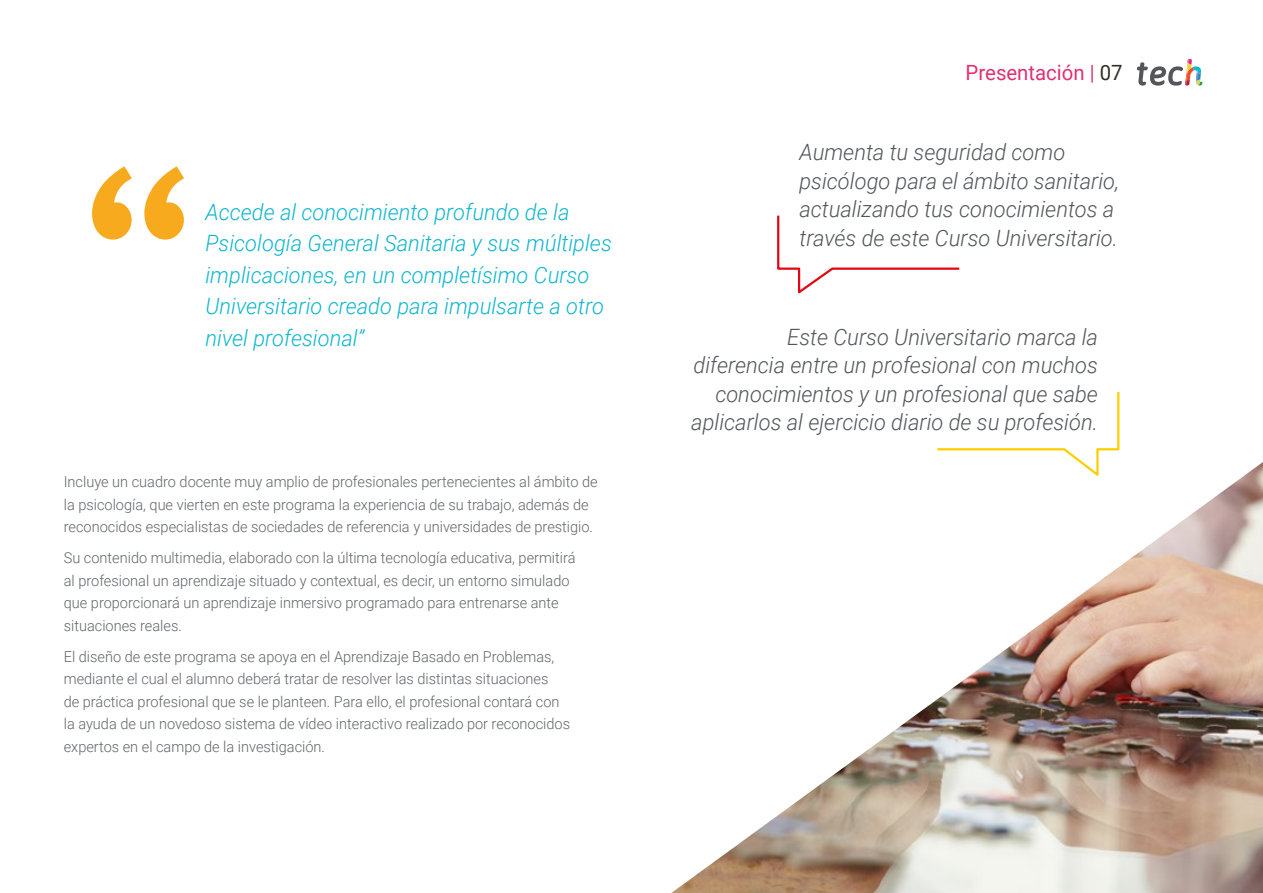
<style>
.page{position:relative;width:1263px;height:893px;background:#fff}
.page>*{position:absolute;margin:0;border:0;box-sizing:border-box;transform-origin:0 0}
.t1{font:italic 300 22.5px/28.5px "Roboto";color:#52555b;text-align:right}
.t2{font:italic 300 22.5px/31.5px "Roboto";color:#0fb6cf}
.t3{font:21px "Roboto";color:#df3174}
.t4{font:300 15px/22.5px "Roboto";color:#61646a}
.s1{color:#312e20}
</style>
<div class="page">
<svg style="left:92px;top:166px;width:92px;height:74px"></svg>
<img style="left:671px;top:462px;width:592px;height:431px">
<svg style="left:935px;top:392px;width:185px;height:87px"></svg>
<svg style="left:777px;top:215px;width:183px;height:79px"></svg>
<svg style="left:1137px;top:59px;width:65px;height:27px"></svg>
<h1 class="t2" style="left:205px;top:195px;width:408px">Accede al conocimiento profundo de la Psicología General Sanitaria y sus múltiples implicaciones, en un completísimo Curso Universitario creado para impulsarte a otro nivel profesional”</h1>
<p class="t4" style="left:64px;top:470px;width:535px">Incluye un cuadro docente muy amplio de profesionales pertenecientes al ámbito de la psicología, que vierten en este programa la experiencia de su trabajo, además de reconocidos especialistas de sociedades de referencia y universidades de prestigio.</p>
<p class="t4" style="left:64px;top:546px;width:513px">Su contenido multimedia, elaborado con la última tecnología educativa, permitirá al profesional un aprendizaje situado y contextual, es decir, un entorno simulado que proporcionará un aprendizaje inmersivo programado para entrenarse ante situaciones reales.</p>
<p class="t4" style="left:64px;top:644px;width:508px">El diseño de este programa se apoya en el Aprendizaje Basado en Problemas, mediante el cual el alumno deberá tratar de resolver las distintas situaciones<br>de práctica profesional que se le planteen. Para ello, el profesional contará con la ayuda de un novedoso sistema de vídeo interactivo realizado por reconocidos expertos en el campo de la investigación.</p>
<h2 class="t3" style="left:966px;top:57px;width:159px">Presentación | <span class="s1">07</span></h2>
<h1 class="t1" style="left:799px;top:137px;width:321px;text-align:left">Aumenta tu seguridad como psicólogo para el ámbito sanitario, actualizando tus conocimientos a través de este Curso Universitario.</h1>
<h1 class="t1" style="left:691px;top:322px;width:408px">Este Curso Universitario marca la diferencia entre un profesional con muchos conocimientos y un profesional que sabe aplicarlos al ejercicio diario de su profesión.</h1>
</div>
